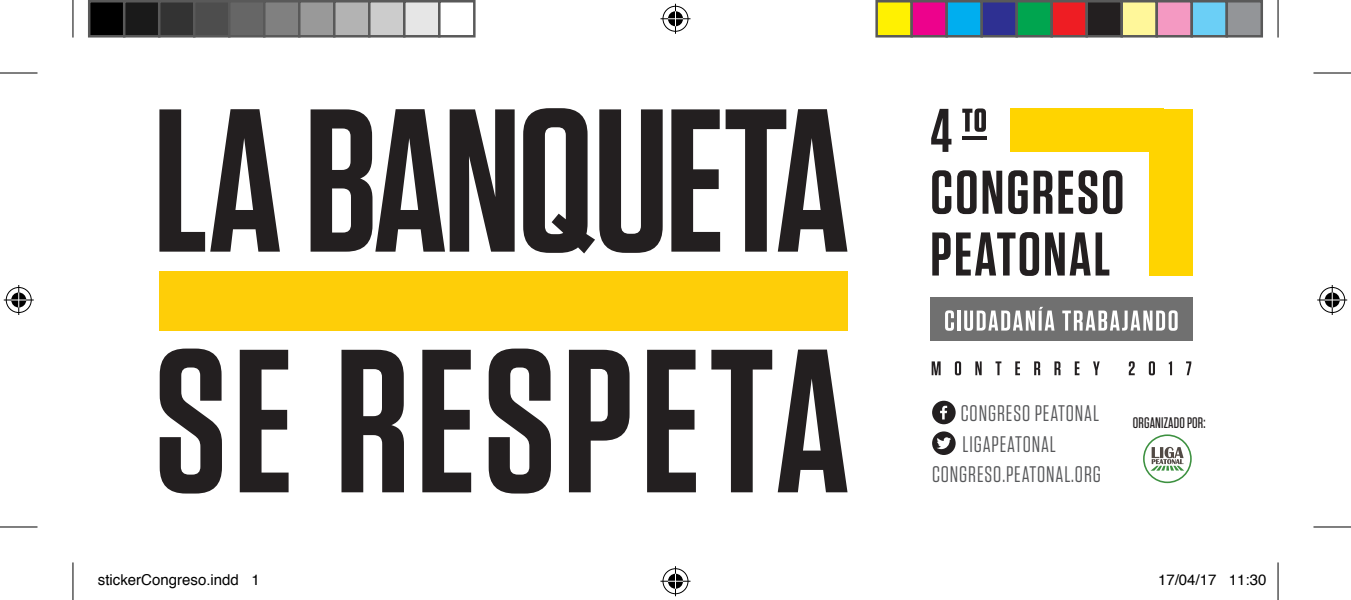
<style>
.page{position:relative;width:1351px;height:600px;background:#fff}
.page>*{position:absolute;margin:0;border:0;box-sizing:border-box;transform-origin:0 0}
.t1{font:22.5px "Tungsten";letter-spacing:.04em;color:#57585a}
.t2{font:500 15.25px "Tungsten";letter-spacing:.01em;color:#231f20}
.t3{font:15px "Helvetica";color:#000}
</style>
<div class="page">
<svg style="left:932px;top:400px;width:23px;height:24px"></svg>
<svg style="left:932px;top:431px;width:23px;height:24px"></svg>
<svg style="left:159px;top:108px;width:688px;height:145px;fill:#231f20"></svg>
<svg style="left:160px;top:348px;width:687px;height:145px"></svg>
<div style="left:159px;top:271px;width:689px;height:59px;background:#fece08"></div>
<div style="left:1010px;top:109px;width:154px;height:43px;background:#ffd400"></div>
<div style="left:1149px;top:109px;width:43px;height:166px;background:#ffd400"></div>
<svg style="left:932px;top:170px;width:19px;height:44px"></svg>
<svg style="left:957px;top:170px;width:19px;height:44px"></svg>
<svg style="left:982px;top:171px;width:20px;height:43px"></svg>
<svg style="left:1008px;top:170px;width:19px;height:44px"></svg>
<svg style="left:1033px;top:171px;width:19px;height:43px"></svg>
<svg style="left:1058px;top:170px;width:39px;height:44px"></svg>
<svg style="left:1103px;top:170px;width:19px;height:44px"></svg>
<svg style="left:932px;top:232px;width:18px;height:43px"></svg>
<svg style="left:956px;top:232px;width:83px;height:44px"></svg>
<svg style="left:1045px;top:232px;width:64px;height:43px"></svg>
<div style="left:930px;top:297px;width:262px;height:43px;background:#707070"></div>
<svg style="left:945px;top:310px;width:9px;height:20px"></svg>
<hr style="left:957px;top:310px;width:3px;height:20px;background:#fff">
<svg style="left:964px;top:307px;width:90px;height:23px"></svg>
<svg style="left:1062px;top:310px;width:115px;height:20px"></svg>
<svg style="left:931px;top:109px;width:20px;height:43px"></svg>
<svg style="left:962px;top:108px;width:24px;height:24px"></svg>
<hr style="left:962px;top:136px;width:24px;height:3px;background:#231f20">
<svg style="left:931px;top:361px;width:9px;height:14px"></svg>
<div style="left:955px;top:361px;width:6px;height:14px;background:#231f20;border-radius:3px"></div>
<svg style="left:957px;top:363px;width:2px;height:10px"></svg>
<svg style="left:975px;top:361px;width:6px;height:14px"></svg>
<svg style="left:995px;top:361px;width:6px;height:14px"></svg>
<svg style="left:1015px;top:361px;width:5px;height:14px"></svg>
<svg style="left:1034px;top:361px;width:6px;height:14px"></svg>
<svg style="left:1054px;top:361px;width:6px;height:14px"></svg>
<svg style="left:1074px;top:361px;width:5px;height:14px"></svg>
<svg style="left:1093px;top:361px;width:6px;height:14px"></svg>
<svg style="left:1128px;top:361px;width:6px;height:14px"></svg>
<svg style="left:1148px;top:361px;width:7px;height:14px"></svg>
<svg style="left:1151px;top:363px;width:2px;height:10px"></svg>
<svg style="left:1168px;top:361px;width:4px;height:14px"></svg>
<svg style="left:1186px;top:361px;width:5px;height:14px"></svg>
<svg style="left:1151px;top:446px;width:33px;height:24px"></svg>
<div style="left:1143px;top:434px;width:48px;height:49px;border:2px solid #3d9140;border-radius:50%"></div>
<hr style="left:0;top:73px;width:38px;height:1px;background:#000">
<hr style="left:1313px;top:73px;width:38px;height:1px;background:#000">
<hr style="left:0;top:526px;width:38px;height:1px;background:#000">
<hr style="left:1313px;top:526px;width:38px;height:1px;background:#000">
<hr style="left:73px;top:0;width:1px;height:38px;background:#000">
<hr style="left:73px;top:562px;width:1px;height:37px;background:#000">
<hr style="left:1277px;top:0;width:1px;height:38px;background:#000">
<hr style="left:1277px;top:562px;width:1px;height:37px;background:#000">
<div style="left:661px;top:5px;width:28px;height:28px;border:3px solid #fff;border-radius:50%"></div>
<hr style="left:660px;top:17px;width:30px;height:3px;background:#fff">
<hr style="left:674px;top:4px;width:3px;height:30px;background:#fff">
<div style="left:666px;top:10px;width:18px;height:18px;border:3px solid #fff;border-radius:50%"></div>
<div style="left:662px;top:6px;width:26px;height:26px;border:1px solid #000;border-radius:50%"></div>
<hr style="left:660px;top:18px;width:30px;height:1px;background:#000">
<hr style="left:675px;top:4px;width:1px;height:30px;background:#000">
<svg style="left:668px;top:11px;width:15px;height:15px"></svg>
<div style="left:661px;top:567px;width:28px;height:28px;border:3px solid #fff;border-radius:50%"></div>
<hr style="left:660px;top:579px;width:30px;height:3px;background:#fff">
<hr style="left:674px;top:566px;width:3px;height:30px;background:#fff">
<div style="left:666px;top:572px;width:18px;height:18px;border:3px solid #fff;border-radius:50%"></div>
<div style="left:662px;top:568px;width:26px;height:25px;border:1px solid #000;border-radius:50%"></div>
<hr style="left:660px;top:580px;width:30px;height:1px;background:#000">
<hr style="left:675px;top:566px;width:1px;height:30px;background:#000">
<svg style="left:668px;top:573px;width:15px;height:15px"></svg>
<div style="left:5px;top:286px;width:28px;height:28px;border:3px solid #fff;border-radius:50%"></div>
<hr style="left:4px;top:298px;width:30px;height:3px;background:#fff">
<hr style="left:17px;top:285px;width:3px;height:30px;background:#fff">
<div style="left:10px;top:291px;width:18px;height:18px;border:3px solid #fff;border-radius:50%"></div>
<div style="left:6px;top:287px;width:26px;height:26px;border:1px solid #000;border-radius:50%"></div>
<hr style="left:4px;top:299px;width:30px;height:1px;background:#000">
<hr style="left:18px;top:285px;width:1px;height:30px;background:#000">
<svg style="left:11px;top:292px;width:15px;height:15px"></svg>
<div style="left:1318px;top:286px;width:28px;height:28px;border:3px solid #fff;border-radius:50%"></div>
<hr style="left:1317px;top:298px;width:30px;height:3px;background:#fff">
<hr style="left:1330px;top:285px;width:3px;height:30px;background:#fff">
<div style="left:1323px;top:291px;width:18px;height:18px;border:3px solid #fff;border-radius:50%"></div>
<div style="left:1319px;top:287px;width:26px;height:26px;border:1px solid #000;border-radius:50%"></div>
<hr style="left:1317px;top:299px;width:30px;height:1px;background:#000">
<hr style="left:1331px;top:285px;width:1px;height:30px;background:#000">
<svg style="left:1324px;top:292px;width:15px;height:15px"></svg>
<div style="left:89px;top:1px;width:35px;height:35px;background:#000"></div>
<div style="left:88px;top:0;width:37px;height:38px;border:2px solid #595959"></div>
<div style="left:124px;top:1px;width:35px;height:35px;background:#1a1a1a"></div>
<div style="left:123px;top:0;width:37px;height:38px;border:2px solid #595959"></div>
<div style="left:159px;top:1px;width:35px;height:35px;background:#333"></div>
<div style="left:158px;top:0;width:37px;height:38px;border:2px solid #595959"></div>
<div style="left:194px;top:1px;width:35px;height:35px;background:#4d4d4d"></div>
<div style="left:193px;top:0;width:37px;height:38px;border:2px solid #595959"></div>
<div style="left:229px;top:1px;width:35px;height:35px;background:#666"></div>
<div style="left:228px;top:0;width:37px;height:38px;border:2px solid #595959"></div>
<div style="left:264px;top:1px;width:35px;height:35px;background:#808080"></div>
<div style="left:263px;top:0;width:37px;height:38px;border:2px solid #595959"></div>
<div style="left:299px;top:1px;width:35px;height:35px;background:#999"></div>
<div style="left:298px;top:0;width:37px;height:38px;border:2px solid #595959"></div>
<div style="left:334px;top:1px;width:35px;height:35px;background:#b3b3b3"></div>
<div style="left:333px;top:0;width:37px;height:38px;border:2px solid #595959"></div>
<div style="left:369px;top:1px;width:35px;height:35px;background:#ccc"></div>
<div style="left:368px;top:0;width:37px;height:38px;border:2px solid #595959"></div>
<div style="left:404px;top:1px;width:35px;height:35px;background:#e6e6e6"></div>
<div style="left:403px;top:0;width:37px;height:38px;border:2px solid #595959"></div>
<div style="left:438px;top:0;width:37px;height:38px;border:2px solid #595959"></div>
<div style="left:876px;top:1px;width:35px;height:35px;background:#fff101"></div>
<div style="left:875px;top:0;width:38px;height:38px;border:2px solid #595959"></div>
<div style="left:911px;top:1px;width:35px;height:35px;background:#ed028c"></div>
<div style="left:910px;top:0;width:38px;height:38px;border:2px solid #595959"></div>
<div style="left:946px;top:1px;width:35px;height:35px;background:#00aeef"></div>
<div style="left:945px;top:0;width:38px;height:38px;border:2px solid #595959"></div>
<div style="left:981px;top:1px;width:35px;height:35px;background:#2e3092"></div>
<div style="left:980px;top:0;width:38px;height:38px;border:2px solid #595959"></div>
<div style="left:1016px;top:1px;width:35px;height:35px;background:#00a54f"></div>
<div style="left:1015px;top:0;width:38px;height:38px;border:2px solid #595959"></div>
<div style="left:1051px;top:1px;width:35px;height:35px;background:#ee1d23"></div>
<div style="left:1050px;top:0;width:38px;height:38px;border:2px solid #595959"></div>
<div style="left:1086px;top:1px;width:35px;height:35px;background:#231f20"></div>
<div style="left:1085px;top:0;width:38px;height:38px;border:2px solid #595959"></div>
<div style="left:1121px;top:1px;width:35px;height:35px;background:#fff79a"></div>
<div style="left:1120px;top:0;width:38px;height:38px;border:2px solid #595959"></div>
<div style="left:1156px;top:1px;width:35px;height:35px;background:#f499c2"></div>
<div style="left:1155px;top:0;width:38px;height:38px;border:2px solid #595959"></div>
<div style="left:1191px;top:1px;width:35px;height:35px;background:#6bcff6"></div>
<div style="left:1190px;top:0;width:38px;height:38px;border:2px solid #595959"></div>
<div style="left:1226px;top:1px;width:35px;height:35px;background:#939598"></div>
<div style="left:1225px;top:0;width:38px;height:38px;border:2px solid #595959"></div>
<p class="t1" style="left:961px;top:401px;width:140px">CONGRESO PEATONAL</p>
<p class="t1" style="left:962px;top:432px;width:95px">LIGAPEATONAL</p>
<p class="t1" style="left:932px;top:462px;width:170px">CONGRESO.PEATONAL.ORG</p>
<p class="t2" style="left:1133px;top:415px;width:74px">ORGANIZADO POR:</p>
<p class="t3" style="left:98px;top:568px;width:163px">stickerCongreso.indd 1</p>
<p class="t3" style="left:1158px;top:568px;width:110px">17/04/17 11:30</p>
</div>
